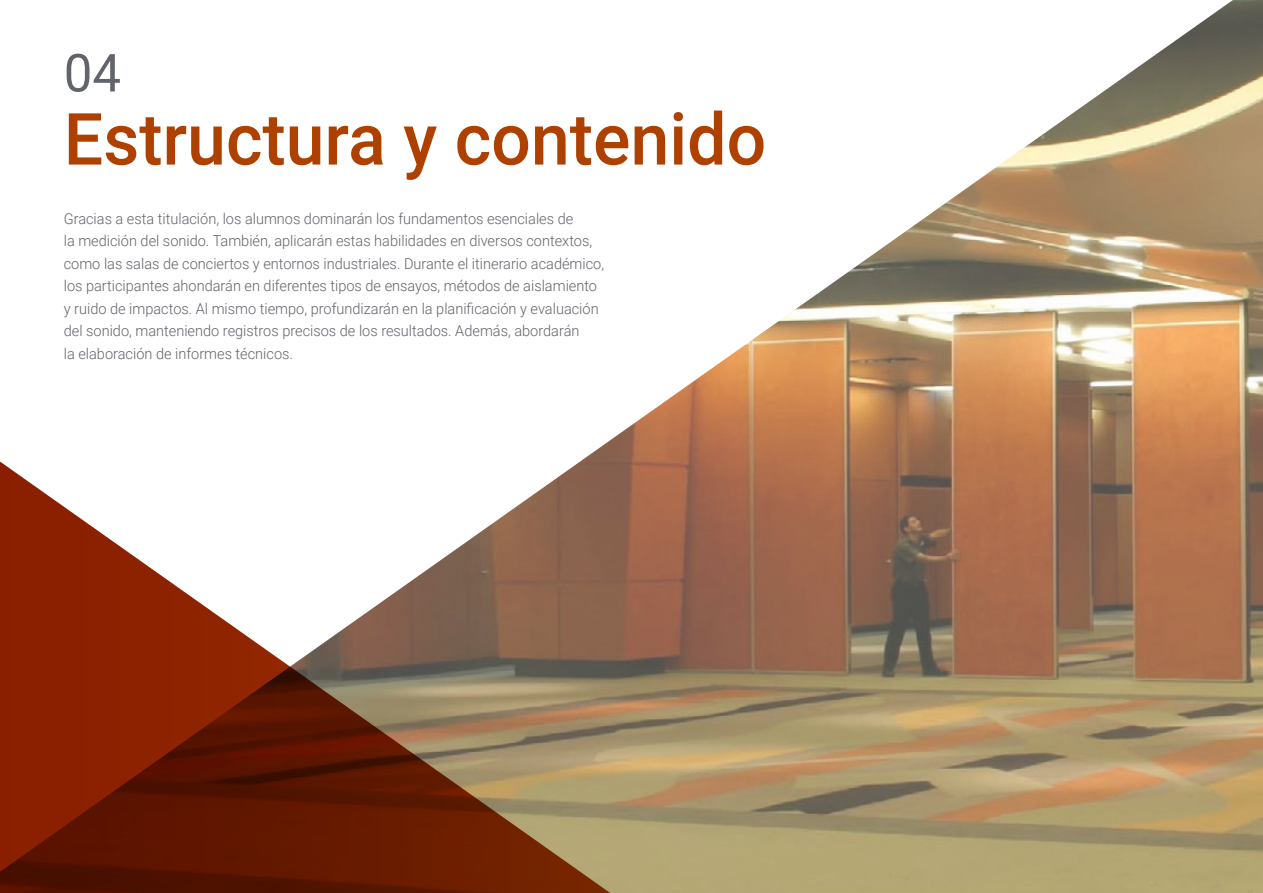
<style>
.page{position:relative;width:1263px;height:893px;background:#fff}
.page>*{position:absolute;margin:0;border:0;box-sizing:border-box;transform-origin:0 0}
.t1{font:500 72px "Roboto";color:#ae4000}
.t2{font:52.5px "Roboto";color:#61646a}
.t3{font:300 15px/22.5px "Roboto";color:#61646a}
</style>
<div class="page">
<img style="left:602px;top:0;width:661px;height:893px">
<svg style="left:0;top:446px;width:640px;height:447px"></svg>
<h2 class="t2" style="left:64px;top:36px;width:59px">04</h2>
<h1 class="t1" style="left:64px;top:89px;width:704px">Estructura y contenido</h1>
<p class="t3" style="left:64px;top:207px;width:542px">Gracias a esta titulación, los alumnos dominarán los fundamentos esenciales de<br>la medición del sonido. También, aplicarán estas habilidades en diversos contextos, como las salas de conciertos y entornos industriales. Durante el itinerario académico, los participantes ahondarán en diferentes tipos de ensayos, métodos de aislamiento y ruido de impactos. Al mismo tiempo, profundizarán en la planificación y evaluación del sonido, manteniendo registros precisos de los resultados. Además, abordarán<br>la elaboración de informes técnicos.</p>
</div>
